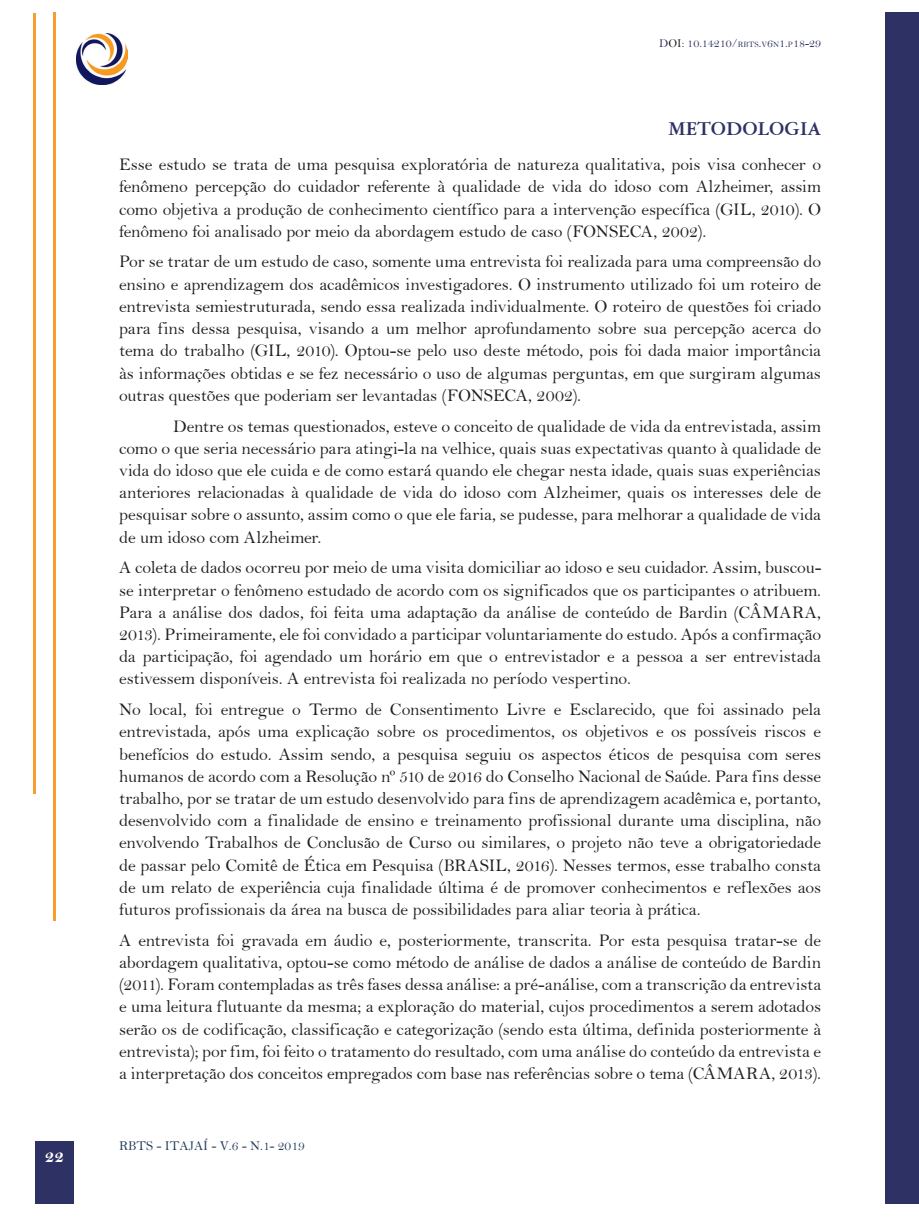
<style>
.page{position:relative;width:919px;height:1217px;background:#fff}
.page>*{position:absolute;margin:0;border:0;box-sizing:border-box;transform-origin:0 0}
.SUBTITULO{font:700 21px "American Garamond BT";color:#2d3163}
.t1{font:18px "Bell MT Bold";color:#fff}
.TEXTO{font:17.85px/22.2px "Bell";letter-spacing:-.01em;color:#231f20;text-align:justify}
.t2{font:13.5px "Bell";color:#233d5a}
.t3{font:12px "Bell";color:#2e3163}
.s1{color:#231f20}
.s2{font-size:8.25px}
</style>
<div class="page">
<div style="left:35px;top:1140px;width:39px;height:63px;background:#2d3163"></div>
<div style="left:885px;top:13px;width:21px;height:1190px;background:#2d3163"></div>
<div style="left:906px;top:13px;width:12px;height:1190px;background:#2d3163"></div>
<hr style="left:53px;top:13px;width:3px;height:907px;background:#f89d32">
<hr style="left:33px;top:13px;width:2px;height:780px;background:#f89d32">
<img style="left:77px;top:33px;width:51px;height:52px">
<p class="t1" style="left:45px;top:1145px;width:21px">22</p>
<p class="t3" style="left:659px;top:36px;width:163px">D<span class="s1">OI</span>: 10.14210/<span class="s2">RBTS</span>.<span class="s2">V</span>6<span class="s2">N</span>1.<span class="s2">P</span>18-29</p>
<p class="SUBTITULO" style="left:668px;top:116px;width:154px">METODOLOGIA</p>
<p class="TEXTO" style="left:119px;top:153px;width:703px">Esse estudo se trata de uma pesquisa exploratória de natureza qualitativa, pois visa conhecer o fenômeno percepção do cuidador referente à qualidade de vida do idoso com Alzheimer, assim como objetiva a produção de conhecimento científico para a intervenção específica (GIL, 2010). O fenômeno foi analisado por meio da abordagem estudo de caso (FONSECA, 2002).</p>
<p class="TEXTO" style="left:119px;top:250px;width:703px">Por se tratar de um estudo de caso, somente uma entrevista foi realizada para uma compreensão do ensino e aprendizagem dos acadêmicos investigadores. O instrumento utilizado foi um roteiro de entrevista semiestruturada, sendo essa realizada individualmente. O roteiro de questões foi criado para fins dessa pesquisa, visando a um melhor aprofundamento sobre sua percepção acerca do tema do trabalho (GIL, 2010). Optou-se pelo uso deste método, pois foi dada maior importância às informações obtidas e se fez necessário o uso de algumas perguntas, em que surgiram algumas outras questões que poderiam ser levantadas (FONSECA, 2002).</p>
<p class="TEXTO" style="left:119px;top:414px;width:703px;text-indent:54px">Dentre os temas questionados, esteve o conceito de qualidade de vida da entrevistada, assim como o que seria necessário para atingi-la na velhice, quais suas expectativas quanto à qualidade de vida do idoso que ele cuida e de como estará quando ele chegar nesta idade, quais suas experiências anteriores relacionadas à qualidade de vida do idoso com Alzheimer, quais os interesses dele de pesquisar sobre o assunto, assim como o que ele faria, se pudesse, para melhorar a qualidade de vida de um idoso com Alzheimer.</p>
<p class="TEXTO" style="left:119px;top:556px;width:703px">A coleta de dados ocorreu por meio de uma visita domiciliar ao idoso e seu cuidador. Assim, buscou&shy;se interpretar o fenômeno estudado de acordo com os significados que os participantes o atribuem.<br>Para a análise dos dados, foi feita uma adaptação da análise de conteúdo de Bardin (CÂMARA, 2013). Primeiramente, ele foi convidado a participar voluntariamente do estudo. Após a confirmação da participação, foi agendado um horário em que o entrevistador e a pessoa a ser entrevistada estivessem disponíveis. A entrevista foi realizada no período vespertino.</p>
<p class="TEXTO" style="left:119px;top:698px;width:703px">No local, foi entregue o Termo de Consentimento Livre e Esclarecido, que foi assinado pela entrevistada, após uma explicação sobre os procedimentos, os objetivos e os possíveis riscos e benefícios do estudo. Assim sendo, a pesquisa seguiu os aspectos éticos de pesquisa com seres humanos de acordo com a Resolução nº 510 de 2016 do Conselho Nacional de Saúde. Para fins desse trabalho, por se tratar de um estudo desenvolvido para fins de aprendizagem acadêmica e, portanto, desenvolvido com a finalidade de ensino e treinamento profissional durante uma disciplina, não envolvendo Trabalhos de Conclusão de Curso ou similares, o projeto não teve a obrigatoriedade de passar pelo Comitê de Ética em Pesquisa (BRASIL, 2016). Nesses termos, esse trabalho consta de um relato de experiência cuja finalidade última é de promover conhecimentos e reflexões aos futuros profissionais da área na busca de possibilidades para aliar teoria à prática.</p>
<p class="TEXTO" style="left:119px;top:928px;width:703px">A entrevista foi gravada em áudio e, posteriormente, transcrita. Por esta pesquisa tratar-se de abordagem qualitativa, optou-se como método de análise de dados a análise de conteúdo de Bardin (2011). Foram contempladas as três fases dessa análise: a pré-análise, com a transcrição da entrevista e uma leitura flutuante da mesma; a exploração do material, cujos procedimentos a serem adotados serão os de codificação, classificação e categorização (sendo esta última, definida posteriormente à entrevista); por fim, foi feito o tratamento do resultado, com uma análise do conteúdo da entrevista e a interpretação dos conceitos empregados com base nas referências sobre o tema (CÂMARA, 2013).</p>
<p class="t2" style="left:119px;top:1137px;width:187px">RBTS - ITAJAÍ - V.6 - N.1- 2019</p>
</div>
